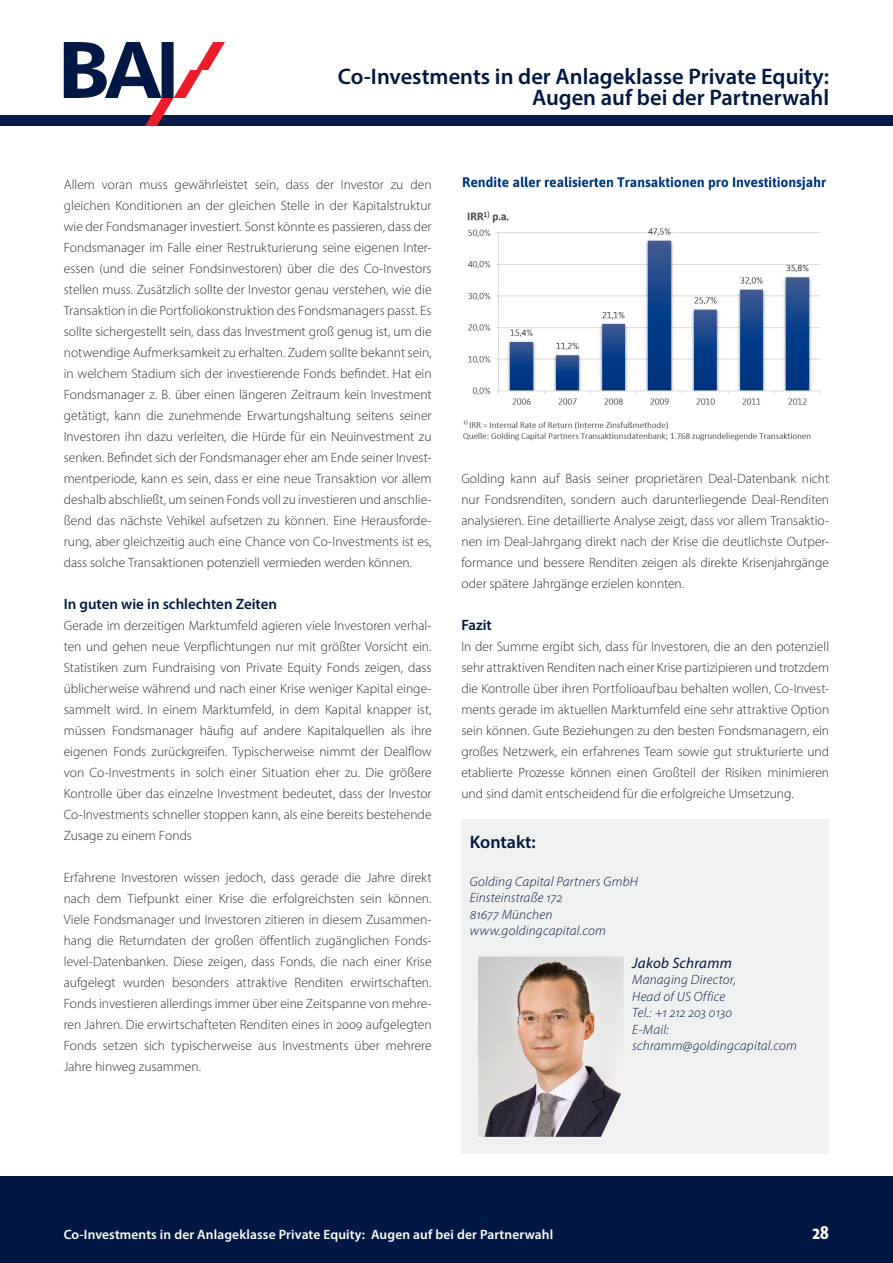
<style>
.page{position:relative;width:893px;height:1263px;background:#fff}
.page>*{position:absolute;margin:0;border:0;box-sizing:border-box;transform-origin:0 0}
.Überschrift{font:600 22.5px/21px "Myriad Pro";color:#001843;text-align:right}
.t1{font:700 condensed 21px "Myriad Pro";color:#fff}
.Kontakt{font:600 18px "Myriad Pro";color:#001843}
.Textblock_Überschrif{font:600 15px "Myriad Pro";color:#001843}
.Kontakt-2{font:italic 15px "Myriad Pro";letter-spacing:.02em;color:#001843}
.Textblock{font:300 13.5px/21px "Myriad Pro";color:#2a2d30;text-align:justify}
.Kontakt-3{font:italic 300 13.5px/16.5px "Myriad Pro";letter-spacing:.02em;color:#001843}
.t2{font:600 13.5px "Myriad Pro";letter-spacing:.01em;color:#fff}
.Kontakt-4{font:italic 300 13.5px "Myriad Pro";color:#001843}
</style>
<div class="page">
<div style="left:0;top:1176px;width:893px;height:87px;background:#001843"></div>
<div style="left:0;top:115px;width:893px;height:11px;background:#001843"></div>
<svg style="left:64px;top:42px;width:161px;height:84px"></svg>
<img style="left:462px;top:176px;width:365px;height:265px">
<div style="left:461px;top:819px;width:368px;height:335px;background:#eff0f0"></div>
<img style="left:478px;top:956px;width:146px;height:181px">
<p class="Überschrift" style="left:338px;top:65px;width:493px">Co-Investments in der Anlageklasse Private Equity:<br>Augen auf bei der Partnerwahl</p>
<p class="Textblock" style="left:64px;top:174px;width:369px">Allem voran muss gewährleistet sein, dass der Investor zu den gleichen Konditionen an der gleichen Stelle in der Kapitalstruktur wie der Fondsmanager investiert. Sonst könnte es passieren, dass der Fondsmanager im Falle einer Restrukturierung seine eigenen Inter&shy;essen (und die seiner Fondsinvestoren) über die des Co-Investors stellen muss. Zusätzlich sollte der Investor genau verstehen, wie die Transaktion in die Portfoliokonstruktion des Fondsmanagers passt. Es sollte sichergestellt sein, dass das Investment groß genug ist, um die notwendige Aufmerksamkeit zu erhalten. Zudem sollte bekannt sein, in welchem Stadium sich der investierende Fonds befindet. Hat ein Fondsmanager z. B. über einen längeren Zeitraum kein Investment getätigt, kann die zunehmende Erwartungshaltung seitens seiner Investoren ihn dazu verleiten, die Hürde für ein Neuinvestment zu senken. Befindet sich der Fondsmanager eher am Ende seiner Invest&shy;mentperiode, kann es sein, dass er eine neue Transaktion vor allem deshalb abschließt, um seinen Fonds voll zu investieren und anschlie&shy;ßend das nächste Vehikel aufsetzen zu können. Eine Herausforde&shy;rung, aber gleichzeitig auch eine Chance von Co-Investments ist es, dass solche Transaktionen potenziell vermieden werden können.</p>
<p class="Textblock_Überschrif" style="left:64px;top:594px;width:215px">In guten wie in schlechten Zeiten</p>
<p class="Textblock" style="left:64px;top:615px;width:369px">Gerade im derzeitigen Marktumfeld agieren viele Investoren verhal&shy;ten und gehen neue Verpflichtungen nur mit größter Vorsicht ein.<br>Statistiken zum Fundraising von Private Equity Fonds zeigen, dass üblicherweise während und nach einer Krise weniger Kapital einge&shy;sammelt wird. In einem Marktumfeld, in dem Kapital knapper ist, müssen Fondsmanager häufig auf andere Kapitalquellen als ihre eigenen Fonds zurückgreifen. Typischerweise nimmt der Dealflow von Co-Investments in solch einer Situation eher zu. Die größere Kontrolle über das einzelne Investment bedeutet, dass der Investor Co-Investments schneller stoppen kann, als eine bereits bestehende Zusage zu einem Fonds</p>
<p class="Textblock" style="left:64px;top:867px;width:369px">Erfahrene Investoren wissen jedoch, dass gerade die Jahre direkt nach dem Tiefpunkt einer Krise die erfolgreichsten sein können.<br>Viele Fondsmanager und Investoren zitieren in diesem Zusammen&shy;hang die Returndaten der großen öffentlich zugänglichen Fonds&shy;level-Datenbanken. Diese zeigen, dass Fonds, die nach einer Krise aufgelegt wurden besonders attraktive Renditen erwirtschaften.<br>Fonds investieren allerdings immer über eine Zeitspanne von mehre&shy;ren Jahren. Die erwirtschafteten Renditen eines in 2009 aufgelegten Fonds setzen sich typischerweise aus Investments über mehrere Jahre hinweg zusammen.</p>
<p class="Textblock" style="left:461px;top:468px;width:369px">Golding kann auf Basis seiner proprietären Deal-Datenbank nicht nur Fondsrenditen, sondern auch darunterliegende Deal-Renditen analysieren. Eine detaillierte Analyse zeigt, dass vor allem Transaktio&shy;nen im Deal-Jahrgang direkt nach der Krise die deutlichste Outper&shy;formance und bessere Renditen zeigen als direkte Krisenjahrgänge oder spätere Jahrgänge erzielen konnten.</p>
<p class="Textblock_Überschrif" style="left:461px;top:615px;width:32px">Fazit</p>
<p class="Textblock" style="left:461px;top:636px;width:369px">In der Summe ergibt sich, dass für Investoren, die an den potenziell sehr attraktiven Renditen nach einer Krise partizipieren und trotzdem die Kontrolle über ihren Portfolioaufbau behalten wollen, Co-Invest&shy;ments gerade im aktuellen Marktumfeld eine sehr attraktive Option sein können. Gute Beziehungen zu den besten Fondsmanagern, ein großes Netzwerk, ein erfahrenes Team sowie gut strukturierte und etablierte Prozesse können einen Großteil der Risiken minimieren und sind damit entscheidend für die erfolgreiche Umsetzung.</p>
<p class="Kontakt" style="left:470px;top:831px;width:67px">Kontakt:</p>
<p class="Kontakt-3" style="left:470px;top:873px;width:170px">Golding Capital Partners GmbH</p>
<p class="Kontakt-3" style="left:470px;top:889px;width:94px">Einsteinstraße 172</p>
<p class="Kontakt-3" style="left:470px;top:906px;width:84px">81677 München</p>
<p class="Kontakt-3" style="left:470px;top:922px;width:137px">www.goldingcapital.com</p>
<p class="Kontakt-2" style="left:632px;top:953px;width:101px">Jakob Schramm</p>
<p class="Kontakt-3" style="left:632px;top:971px;width:105px">Managing Director,<br>Head of US Office</p>
<p class="Kontakt-4" style="left:632px;top:1005px;width:101px">Tel.: +1 212 203 0130</p>
<p class="Kontakt-3" style="left:632px;top:1021px;width:166px">E-Mail: schramm@goldingcapital.com</p>
<p class="t2" style="left:64px;top:1226px;width:491px">Co-Investments in der Anlageklasse Private Equity: Augen auf bei der Partnerwahl</p>
<h2 class="t1" style="left:812px;top:1219px;width:18px">28</h2>
</div>
